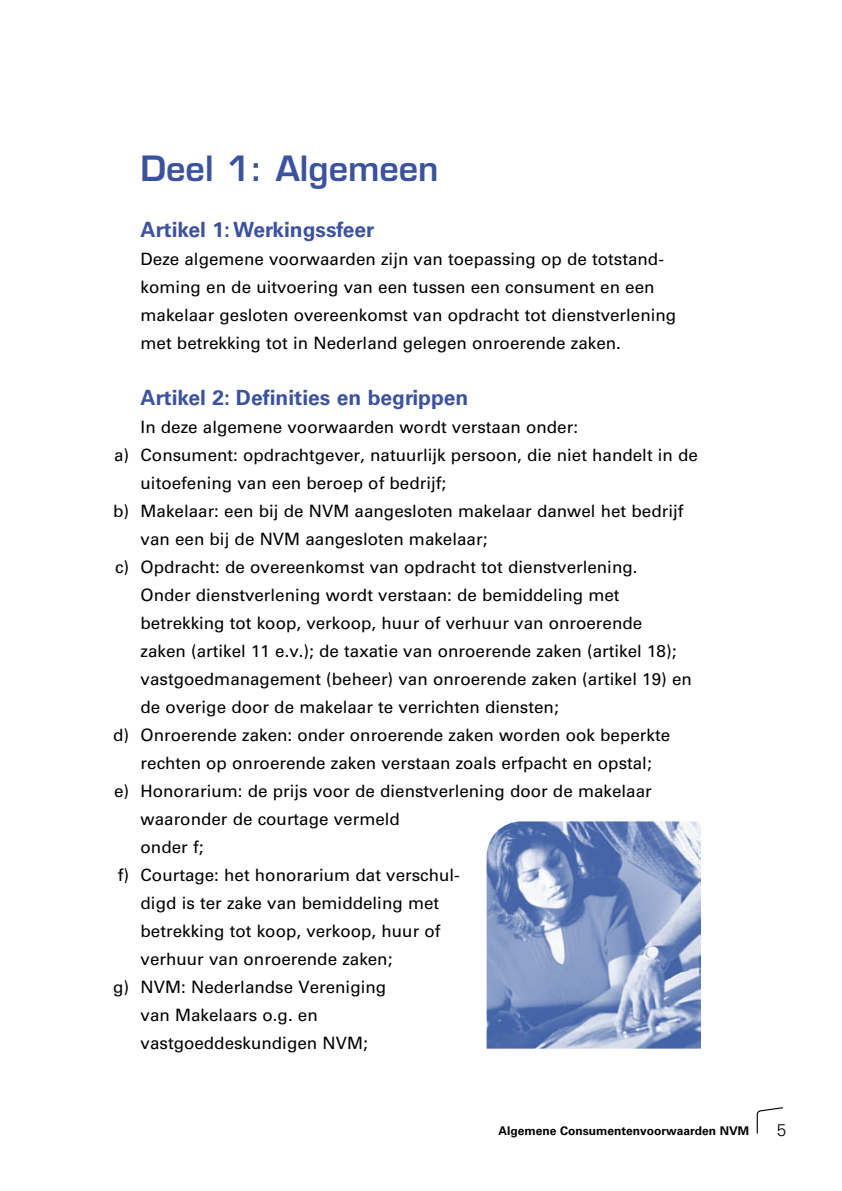
<style>
.page{position:relative;width:842px;height:1191px;background:#fff}
.page>*{position:absolute;margin:0;border:0;box-sizing:border-box;transform-origin:0 0}
.t1{font:600 34px "Eurostile";color:#3b539e}
.t2{font:700 21px "Univers";color:#3b539e}
.t3{font:17px/28px "Univers";color:#000}
.t4{font:300 17px "Univers";color:#000}
.t5{font:700 12px "Univers";color:#000}
</style>
<div class="page">
<svg style="left:756px;top:1107px;width:27px;height:26px"></svg>
<svg style="left:486px;top:821px;width:215px;height:228px;background:#869bc6"></svg>
<h1 class="t1" style="left:141px;top:147px;width:299px">Deel 1: Algemeen</h1>
<p class="t2" style="left:141px;top:217px;width:235px">Artikel 1: Werkingssfeer</p>
<p class="t3" style="left:141px;top:245px;width:537px">Deze algemene voorwaarden zijn van toepassing op de totstand&shy;koming en de uitvoering van een tussen een consument en een makelaar gesloten overeenkomst van opdracht tot dienstverlening met betrekking tot in Nederland gelegen onroerende zaken.</p>
<p class="t2" style="left:141px;top:385px;width:329px">Artikel 2: Definities en begrippen</p>
<p class="t3" style="left:141px;top:413px;width:439px">In deze algemene voorwaarden wordt verstaan onder:</p>
<p class="t3" style="left:114px;top:441px;width:585px">a) Consument: opdrachtgever, natuurlijk persoon, die niet handelt in de</p>
<p class="t3" style="left:141px;top:469px;width:307px">uitoefening van een beroep of bedrijf;</p>
<p class="t3" style="left:113px;top:497px;width:572px">b) Makelaar: een bij de NVM aangesloten makelaar danwel het bedrijf</p>
<p class="t3" style="left:141px;top:525px;width:348px">van een bij de NVM aangesloten makelaar;</p>
<p class="t3" style="left:115px;top:553px;width:524px">c) Opdracht: de overeenkomst van opdracht tot dienstverlening.</p>
<p class="t3" style="left:141px;top:581px;width:480px">Onder dienstverlening wordt verstaan: de bemiddeling met</p>
<p class="t3" style="left:141px;top:609px;width:503px">betrekking tot koop, verkoop, huur of verhuur van onroerende</p>
<p class="t3" style="left:141px;top:637px;width:537px">zaken (artikel 11 e.v.); de taxatie van onroerende zaken (artikel 18);</p>
<p class="t3" style="left:141px;top:665px;width:553px">vastgoedmanagement (beheer) van onroerende zaken (artikel 19) en</p>
<p class="t3" style="left:141px;top:693px;width:420px">de overige door de makelaar te verrichten diensten;</p>
<p class="t3" style="left:113px;top:721px;width:558px">d) Onroerende zaken: onder onroerende zaken worden ook beperkte</p>
<p class="t3" style="left:141px;top:749px;width:513px">rechten op onroerende zaken verstaan zoals erfpacht en opstal;</p>
<p class="t3" style="left:114px;top:777px;width:539px">e) Honorarium: de prijs voor de dienstverlening door de makelaar</p>
<p class="t3" style="left:141px;top:805px;width:261px">waaronder de courtage vermeld</p>
<p class="t3" style="left:141px;top:833px;width:64px">onder f;</p>
<p class="t3" style="left:118px;top:861px;width:343px">f) Courtage: het honorarium dat verschul-</p>
<p class="t3" style="left:141px;top:889px;width:300px">digd is ter zake van bemiddeling met</p>
<p class="t3" style="left:141px;top:917px;width:301px">betrekking tot koop, verkoop, huur of</p>
<p class="t3" style="left:141px;top:945px;width:253px">verhuur van onroerende zaken;</p>
<p class="t3" style="left:113px;top:973px;width:275px">g) NVM: Nederlandse Vereniging</p>
<p class="t3" style="left:141px;top:1001px;width:179px">van Makelaars o.g. en</p>
<p class="t3" style="left:141px;top:1029px;width:229px">vastgoeddeskundigen NVM;</p>
<p class="t5" style="left:498px;top:1123px;width:252px">Algemene Consumentenvoorwaarden NVM</p>
<p class="t4" style="left:777px;top:1119px;width:11px">5</p>
</div>
